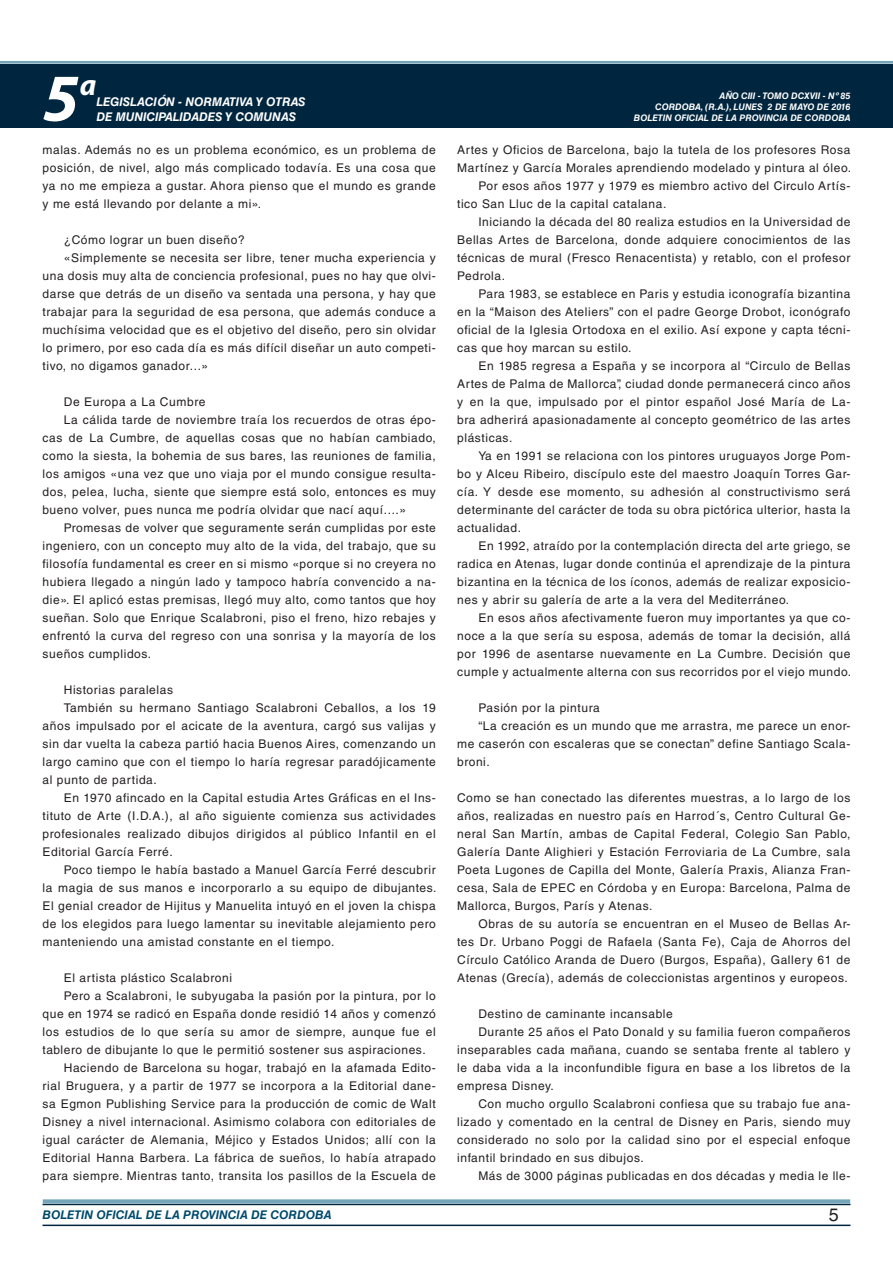
<style>
.page{position:relative;width:893px;height:1263px;background:#fff}
.page>*{position:absolute;margin:0;border:0;box-sizing:border-box;transform-origin:0 0}
.t1{font:italic 700 67.5px "Myriad Pro";color:#fff}
.t2{font:italic 700 30px "Myriad Pro";color:#fff}
.t3{font:18px "Helvetica LT Std";color:#231f20}
.TEXTO_BASE{font:12px/18px "Helvetica LT Std";letter-spacing:.05em;color:#231f20;text-align:justify}
.t4{font:italic 700 12px "Helvetica LT Std";color:#fff}
.t5{font:italic 700 12px "Helvetica LT Std";color:#004b6c}
.t6{font:italic 700 9px/10.8px "Helvetica LT Std";color:#fff;text-align:right}
</style>
<div class="page">
<div style="left:0;top:61px;width:893px;height:6px;background:#fff;opacity:.75"></div>
<div style="left:0;top:64px;width:893px;height:64px;background:#00263f"></div>
<hr style="left:43px;top:1224px;width:807px;height:2px;background:#00263f">
<div style="left:42px;top:1198px;width:809px;height:8px;background:#fff;opacity:.75"></div>
<h1 class="t1" style="left:43px;top:54px;width:38px">5</h1>
<h2 class="t2" style="left:80px;top:66px;width:18px">a</h2>
<p class="t4" style="left:96px;top:95px;width:211px">LEGISLACIÓN - NORMATIVA Y OTRAS</p>
<p class="t4" style="left:96px;top:109px;width:201px">DE MUNICIPALIDADES Y COMUNAS</p>
<p class="TEXTO_BASE" style="left:43px;top:141px;width:395px">malas. Además no es un problema económico, es un problema de posición, de nivel, algo más complicado todavía. Es una cosa que ya no me empieza a gustar. Ahora pienso que el mundo es grande y me está llevando por delante a mi».</p>
<p class="TEXTO_BASE" style="left:64px;top:231px;width:182px">¿Cómo lograr un buen diseño?</p>
<p class="TEXTO_BASE" style="left:43px;top:249px;width:395px;text-indent:21px">«Simplemente se necesita ser libre, tener mucha experiencia y una dosis muy alta de conciencia profesional, pues no hay que olvi&shy;darse que detrás de un diseño va sentada una persona, y hay que trabajar para la seguridad de esa persona, que además conduce a muchísima velocidad que es el objetivo del diseño, pero sin olvidar lo primero, por eso cada día es más difícil diseñar un auto competi&shy;tivo, no digamos ganador...»</p>
<p class="TEXTO_BASE" style="left:64px;top:393px;width:143px">De Europa a La Cumbre</p>
<p class="TEXTO_BASE" style="left:43px;top:411px;width:395px;text-indent:21px">La cálida tarde de noviembre traía los recuerdos de otras épo&shy;cas de La Cumbre, de aquellas cosas que no habían cambiado, como la siesta, la bohemia de sus bares, las reuniones de familia, los amigos «una vez que uno viaja por el mundo consigue resulta&shy;dos, pelea, lucha, siente que siempre está solo, entonces es muy bueno volver, pues nunca me podría olvidar que nací aquí....»</p>
<p class="TEXTO_BASE" style="left:43px;top:519px;width:395px;text-indent:21px">Promesas de volver que seguramente serán cumplidas por este ingeniero, con un concepto muy alto de la vida, del trabajo, que su filosofía fundamental es creer en si mismo «porque si no creyera no hubiera llegado a ningún lado y tampoco habría convencido a na&shy;die». El aplicó estas premisas, llegó muy alto, como tantos que hoy sueñan. Solo que Enrique Scalabroni, piso el freno, hizo rebajes y enfrentó la curva del regreso con una sonrisa y la mayoría de los sueños cumplidos.</p>
<p class="TEXTO_BASE" style="left:64px;top:681px;width:111px">Historias paralelas</p>
<p class="TEXTO_BASE" style="left:43px;top:699px;width:395px;text-indent:21px">También su hermano Santiago Scalabroni Ceballos, a los 19 años impulsado por el acicate de la aventura, cargó sus valijas y sin dar vuelta la cabeza partió hacia Buenos Aires, comenzando un largo camino que con el tiempo lo haría regresar paradójicamente al punto de partida.</p>
<p class="TEXTO_BASE" style="left:43px;top:789px;width:395px;text-indent:21px">En 1970 afincado en la Capital estudia Artes Gráficas en el Ins&shy;tituto de Arte (I.D.A.), al año siguiente comienza sus actividades profesionales realizado dibujos dirigidos al público Infantil en el Editorial García Ferré.</p>
<p class="TEXTO_BASE" style="left:43px;top:861px;width:396px;text-indent:21px">Poco tiempo le había bastado a Manuel García Ferré descubrir la magia de sus manos e incorporarlo a su equipo de dibujantes.<br>El genial creador de Hijitus y Manuelita intuyó en el joven la chispa de los elegidos para luego lamentar su inevitable alejamiento pero manteniendo una amistad constante en el tiempo.</p>
<p class="TEXTO_BASE" style="left:64px;top:969px;width:170px">El artista plástico Scalabroni</p>
<p class="TEXTO_BASE" style="left:43px;top:987px;width:395px;text-indent:21px">Pero a Scalabroni, le subyugaba la pasión por la pintura, por lo que en 1974 se radicó en España donde residió 14 años y comenzó los estudios de lo que sería su amor de siempre, aunque fue el tablero de dibujante lo que le permitió sostener sus aspiraciones.</p>
<p class="TEXTO_BASE" style="left:43px;top:1059px;width:395px;text-indent:21px">Haciendo de Barcelona su hogar, trabajó en la afamada Edito&shy;rial Bruguera, y a partir de 1977 se incorpora a la Editorial dane&shy;sa Egmon Publishing Service para la producción de comic de Walt Disney a nivel internacional. Asimismo colabora con editoriales de igual carácter de Alemania, Méjico y Estados Unidos; allí con la Editorial Hanna Barbera. La fábrica de sueños, lo había atrapado para siempre. Mientras tanto, transita los pasillos de la Escuela de</p>
<p class="t6" style="left:634px;top:91px;width:218px">AÑO CIII - TOMO DCXVII - Nº 85<br>CORDOBA, (R.A.), LUNES 2 DE MAYO DE 2016<br>BOLETIN OFICIAL DE LA PROVINCIA DE CORDOBA</p>
<p class="TEXTO_BASE" style="left:457px;top:141px;width:396px">Artes y Oficios de Barcelona, bajo la tutela de los profesores Rosa<br>Martínez y García Morales aprendiendo modelado y pintura al óleo.</p>
<p class="TEXTO_BASE" style="left:457px;top:177px;width:395px;text-indent:21px">Por esos años 1977 y 1979 es miembro activo del Circulo Artís&shy;tico San Lluc de la capital catalana.</p>
<p class="TEXTO_BASE" style="left:457px;top:213px;width:395px;text-indent:21px">Iniciando la década del 80 realiza estudios en la Universidad de Bellas Artes de Barcelona, donde adquiere conocimientos de las técnicas de mural (Fresco Renacentista) y retablo, con el profesor Pedrola.</p>
<p class="TEXTO_BASE" style="left:457px;top:285px;width:395px;text-indent:21px">Para 1983, se establece en Paris y estudia iconografía bizantina en la “Maison des Ateliers” con el padre George Drobot, iconógrafo oficial de la Iglesia Ortodoxa en el exilio. Así expone y capta técni&shy;cas que hoy marcan su estilo.</p>
<p class="TEXTO_BASE" style="left:457px;top:357px;width:395px;text-indent:21px">En 1985 regresa a España y se incorpora al “Circulo de Bellas Artes de Palma de Mallorca”, ciudad donde permanecerá cinco años y en la que, impulsado por el pintor español José María de La&shy;bra adherirá apasionadamente al concepto geométrico de las artes plásticas.</p>
<p class="TEXTO_BASE" style="left:457px;top:447px;width:395px;text-indent:21px">Ya en 1991 se relaciona con los pintores uruguayos Jorge Pom&shy;bo y Alceu Ribeiro, discípulo este del maestro Joaquín Torres Gar&shy;cía. Y desde ese momento, su adhesión al constructivismo será determinante del carácter de toda su obra pictórica ulterior, hasta la actualidad.</p>
<p class="TEXTO_BASE" style="left:457px;top:537px;width:395px;text-indent:21px">En 1992, atraído por la contemplación directa del arte griego, se radica en Atenas, lugar donde continúa el aprendizaje de la pintura bizantina en la técnica de los íconos, además de realizar exposicio&shy;nes y abrir su galería de arte a la vera del Mediterráneo.</p>
<p class="TEXTO_BASE" style="left:457px;top:609px;width:396px;text-indent:21px">En esos años afectivamente fueron muy importantes ya que co&shy;noce a la que sería su esposa, además de tomar la decisión, allá por 1996 de asentarse nuevamente en La Cumbre. Decisión que cumple y actualmente alterna con sus recorridos por el viejo mundo.</p>
<p class="TEXTO_BASE" style="left:478px;top:699px;width:123px">Pasión por la pintura</p>
<p class="TEXTO_BASE" style="left:457px;top:717px;width:395px;text-indent:21px">“La creación es un mundo que me arrastra, me parece un enor&shy;me caserón con escaleras que se conectan” define Santiago Scala&shy;broni.</p>
<p class="TEXTO_BASE" style="left:457px;top:789px;width:395px">Como se han conectado las diferentes muestras, a lo largo de los años, realizadas en nuestro país en Harrod´s, Centro Cultural Ge&shy;neral San Martín, ambas de Capital Federal, Colegio San Pablo, Galería Dante Alighieri y Estación Ferroviaria de La Cumbre, sala Poeta Lugones de Capilla del Monte, Galería Praxis, Alianza Fran&shy;cesa, Sala de EPEC en Córdoba y en Europa: Barcelona, Palma de Mallorca, Burgos, París y Atenas.</p>
<p class="TEXTO_BASE" style="left:457px;top:915px;width:395px;text-indent:21px">Obras de su autoría se encuentran en el Museo de Bellas Ar&shy;tes Dr. Urbano Poggi de Rafaela (Santa Fe), Caja de Ahorros del Círculo Católico Aranda de Duero (Burgos, España), Gallery 61 de Atenas (Grecía), además de coleccionistas argentinos y europeos.</p>
<p class="TEXTO_BASE" style="left:478px;top:1005px;width:196px">Destino de caminante incansable</p>
<p class="TEXTO_BASE" style="left:457px;top:1023px;width:395px;text-indent:21px">Durante 25 años el Pato Donald y su familia fueron compañeros inseparables cada mañana, cuando se sentaba frente al tablero y le daba vida a la inconfundible figura en base a los libretos de la empresa Disney.</p>
<p class="TEXTO_BASE" style="left:457px;top:1095px;width:395px;text-indent:21px">Con mucho orgullo Scalabroni confiesa que su trabajo fue ana&shy;lizado y comentado en la central de Disney en Paris, siendo muy considerado no solo por la calidad sino por el especial enfoque infantil brindado en sus dibujos.</p>
<p class="TEXTO_BASE" style="left:478px;top:1167px;width:374px">Más de 3000 páginas publicadas en dos décadas y media le lle-</p>
<p class="t5" style="left:43px;top:1208px;width:290px">BOLETIN OFICIAL DE LA PROVINCIA DE CORDOBA</p>
<h3 class="t3" style="left:829px;top:1204px;width:12px">5</h3>
</div>
